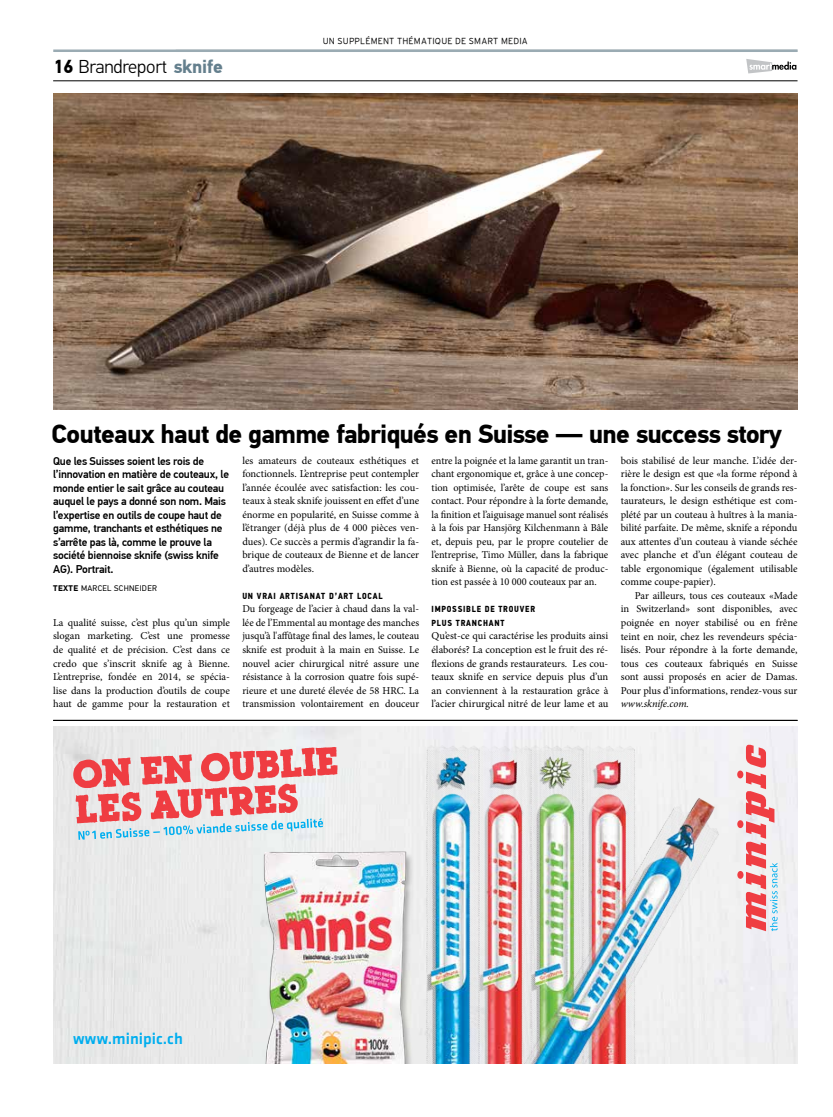
<style>
.page{position:relative;width:833px;height:1117px;background:#fff}
.page>*{position:absolute;margin:0;border:0;box-sizing:border-box;transform-origin:0 0}
.t1{font:700 26.25px "PF Din Text Pro";letter-spacing:-.03em;color:#000}
.t2{font:300 18.75px "PF Din Text Pro";letter-spacing:-.01em;color:#000}
.t3{font:500 16.25px "Klavika";color:#00aeef}
.t4{font:500 11.25px/13.6px "PF Din Text Pro";letter-spacing:-.02em;color:#000}
.t5{font:10.5px/13.5px "Minion Pro";color:#000;text-align:justify}
.t6{font:italic 10.5px "Minion Pro";letter-spacing:-.01em;color:#000}
.t7{font:700 8.75px/13.5px "PF Din Text Cond Pro";letter-spacing:.09em;color:#000}
.t8{font:300 8.75px "Interstate";letter-spacing:.02em;color:#000}
.t9{font:8.12px "PF Din Text Pro";letter-spacing:.04em;color:#000}
.s1{font-weight:700}
.s2{font-weight:700;color:#647f8d}
</style>
<div class="page">
<hr style="left:53px;top:81px;width:744px;height:1px;background:#000">
<svg style="left:746px;top:59px;width:50px;height:14px"></svg>
<hr style="left:53px;top:49px;width:744px;height:3px;background:#9aabb3">
<hr style="left:53px;top:720px;width:744px;height:1px;background:#000">
<img style="left:53px;top:93px;width:744px;height:317px">
<img style="left:53px;top:726px;width:744px;height:337px">
<img style="left:390px;top:726px;width:356px;height:337px">
<img style="left:249px;top:834px;width:179px;height:229px">
<div style="left:737px;top:770px;width:6px;height:8px;background:#ef3d42;border-radius:50%"></div>
<div style="left:737px;top:820px;width:6px;height:7px;background:#ef3d42;border-radius:50%"></div>
<svg style="left:737px;top:870px;width:6px;height:8px"></svg>
<svg style="left:746px;top:742px;width:31px;height:189px"></svg>
<svg style="left:73px;top:746px;width:264px;height:93px;background:#e4adb0"></svg>
<h2 class="t2" style="left:53px;top:56px;width:171px"><span class="s1">16</span> Brandreport <span class="s2">sknife</span></h2>
<p class="t8" style="left:323px;top:36px;width:206px">UN SUPPLÉMENT THÉMATIQUE DE SMART MEDIA</p>
<h1 class="t1" style="left:52px;top:418px;width:732px">Couteaux haut de gamme fabriqués en Suisse — une success story</h1>
<p class="t4" style="left:53px;top:454px;width:177px">Que les Suisses soient les rois de l’innovation en matière de couteaux, le monde entier le sait grâce au couteau auquel le pays a donné son nom. Mais l’expertise en outils de coupe haut de gamme, tranchants et esthétiques ne s’arrête pas là, comme le prouve la société biennoise sknife (swiss knife AG). Portrait.</p>
<p class="t9" style="left:53px;top:583px;width:105px"><span class="s1">TEXTE</span> MARCEL SCHNEIDER</p>
<p class="t5" style="left:53px;top:615px;width:178px">La qualité suisse, c’est plus qu’un simple slogan marketing. C’est une promesse de qualité et de précision. C’est dans ce credo que s’inscrit sknife ag à Bienne.<br>L’entreprise, fondée en 2014, se spécia&shy;lise dans la production d’outils de coupe haut de gamme pour la restauration et</p>
<p class="t5" style="left:242px;top:453px;width:178px">les amateurs de couteaux esthétiques et fonctionnels. L’entreprise peut contempler l’année écoulée avec satisfaction: les cou&shy;teaux à steak sknife jouissent en effet d’une énorme en popularité, en Suisse comme à l’étranger (déjà plus de 4 000 pièces ven&shy;dues). Ce succès a permis d’agrandir la fa&shy;brique de couteaux de Bienne et de lancer d’autres modèles.</p>
<p class="t7" style="left:242px;top:589px;width:142px">UN VRAI ARTISANAT D’ART LOCAL</p>
<p class="t5" style="left:242px;top:602px;width:178px">Du forgeage de l’acier à chaud dans la val&shy;lée de l’Emmental au montage des manches jusqu’à l'affûtage final des lames, le couteau sknife est produit à la main en Suisse. Le nouvel acier chirurgical nitré assure une résistance à la corrosion quatre fois supé&shy;rieure et une dureté élevée de 58 HRC. La transmission volontairement en douceur</p>
<p class="t5" style="left:431px;top:453px;width:178px">entre la poignée et la lame garantit un tran&shy;chant ergonomique et, grâce à une concep&shy;tion optimisée, l’arête de coupe est sans contact. Pour répondre à la forte demande, la finition et l’aiguisage manuel sont réalisés à la fois par Hansjörg Kilchenmann à Bâle et, depuis peu, par le propre coutelier de l’entreprise, Timo Müller, dans la fabrique sknife à Bienne, où la capacité de produc&shy;tion est passée à 10 000 couteaux par an.</p>
<p class="t7" style="left:431px;top:602px;width:105px">IMPOSSIBLE DE TROUVER<br>PLUS TRANCHANT</p>
<p class="t5" style="left:431px;top:629px;width:178px">Qu’est-ce qui caractérise les produits ainsi élaborés? La conception est le fruit des ré&shy;flexions de grands restaurateurs. Les cou&shy;teaux sknife en service depuis plus d’un an conviennent à la restauration grâce à l’acier chirurgical nitré de leur lame et au</p>
<p class="t5" style="left:621px;top:453px;width:178px">bois stabilisé de leur manche. L’idée der&shy;rière le design est que «la forme répond à la fonction». Sur les conseils de grands res&shy;taurateurs, le design esthétique est com&shy;plété par un couteau à huîtres à la mania&shy;bilité parfaite. De même, sknife a répondu aux attentes d’un couteau à viande séchée avec planche et d’un élégant couteau de table ergonomique (également utilisable comme coupe-papier).</p>
<p class="t5" style="left:621px;top:588px;width:178px;text-indent:14px">Par ailleurs, tous ces couteaux «Made in Switzerland» sont disponibles, avec poignée en noyer stabilisé ou en frêne teint en noir, chez les revendeurs spécia&shy;lisés. Pour répondre à la forte demande, tous ces couteaux fabriqués en Suisse sont aussi proposés en acier de Damas.<br>Pour plus d’informations, rendez-vous sur</p>
<p class="t6" style="left:621px;top:696px;width:70px">www.sknife.com.</p>
<h3 class="t3" style="left:73px;top:1027px;width:111px">www.minipic.ch</h3>
</div>
